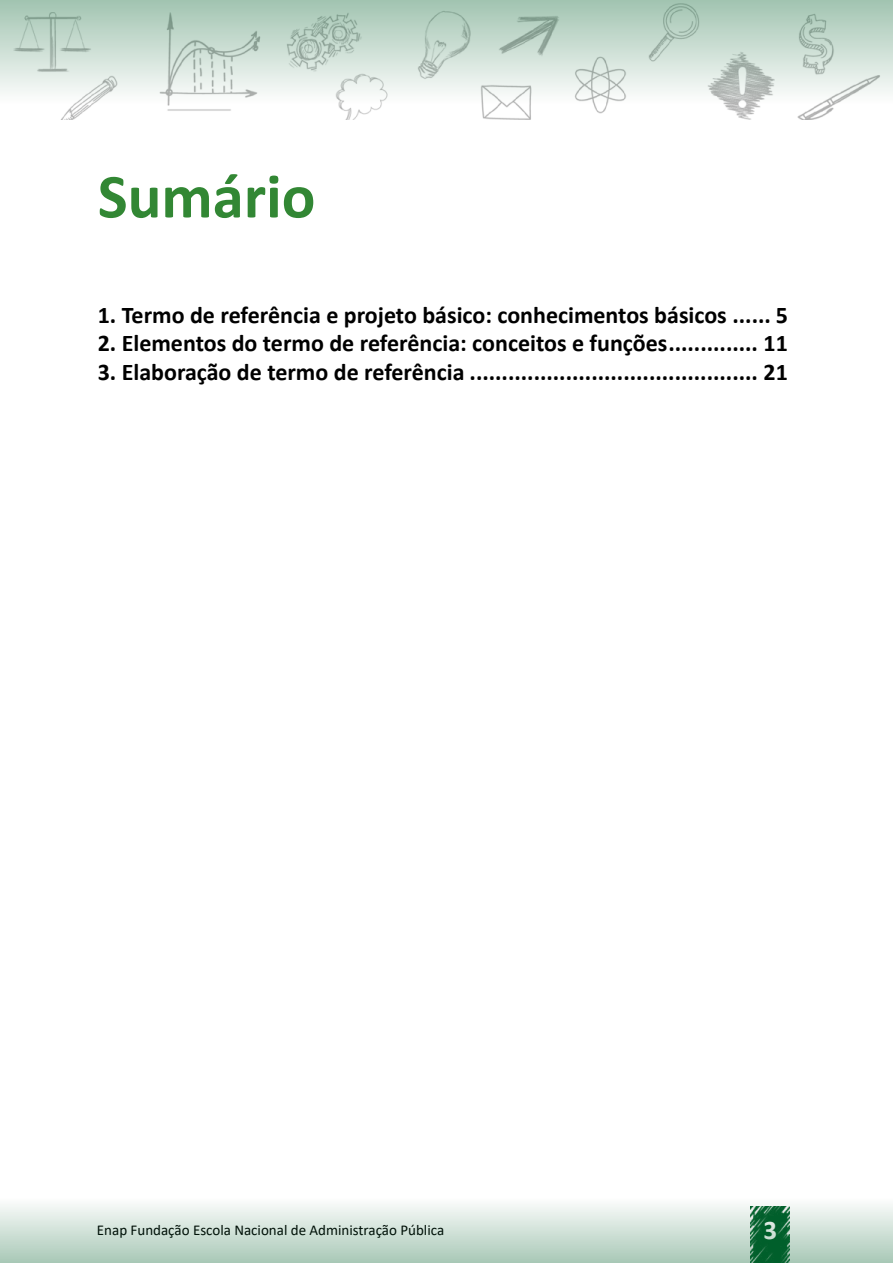
<style>
.page{position:relative;width:893px;height:1263px;background:#fff}
.page>*{position:absolute;margin:0;border:0;box-sizing:border-box;transform-origin:0 0}
.t1{font:700 63px "Calibri";color:#328734}
.t2{font:700 27px "Calibri";color:#fff}
.t3{font:700 24px "Calibri";color:#000}
.t4{font:15px "Calibri";color:#000}
</style>
<div class="page">
<svg style="left:0;top:0;width:893px;height:120px"></svg>
<svg style="left:0;top:1205px;width:893px;height:58px"></svg>
<h1 class="t1" style="left:98px;top:152px;width:219px">Sumário</h1>
<p class="t3" style="left:98px;top:298px;width:691px">1. Termo de referência e projeto básico: conhecimentos básicos ...... 5</p>
<p class="t3" style="left:98px;top:326px;width:692px">2. Elementos do termo de referência: conceitos e funções.............. 11</p>
<p class="t3" style="left:98px;top:355px;width:692px">3. Elaboração de termo de referência ............................................. 21</p>
<p class="t4" style="left:97px;top:1220px;width:349px">Enap Fundação Escola Nacional de Administração Pública</p>
<p class="t2" style="left:763px;top:1210px;width:15px">3</p>
</div>
